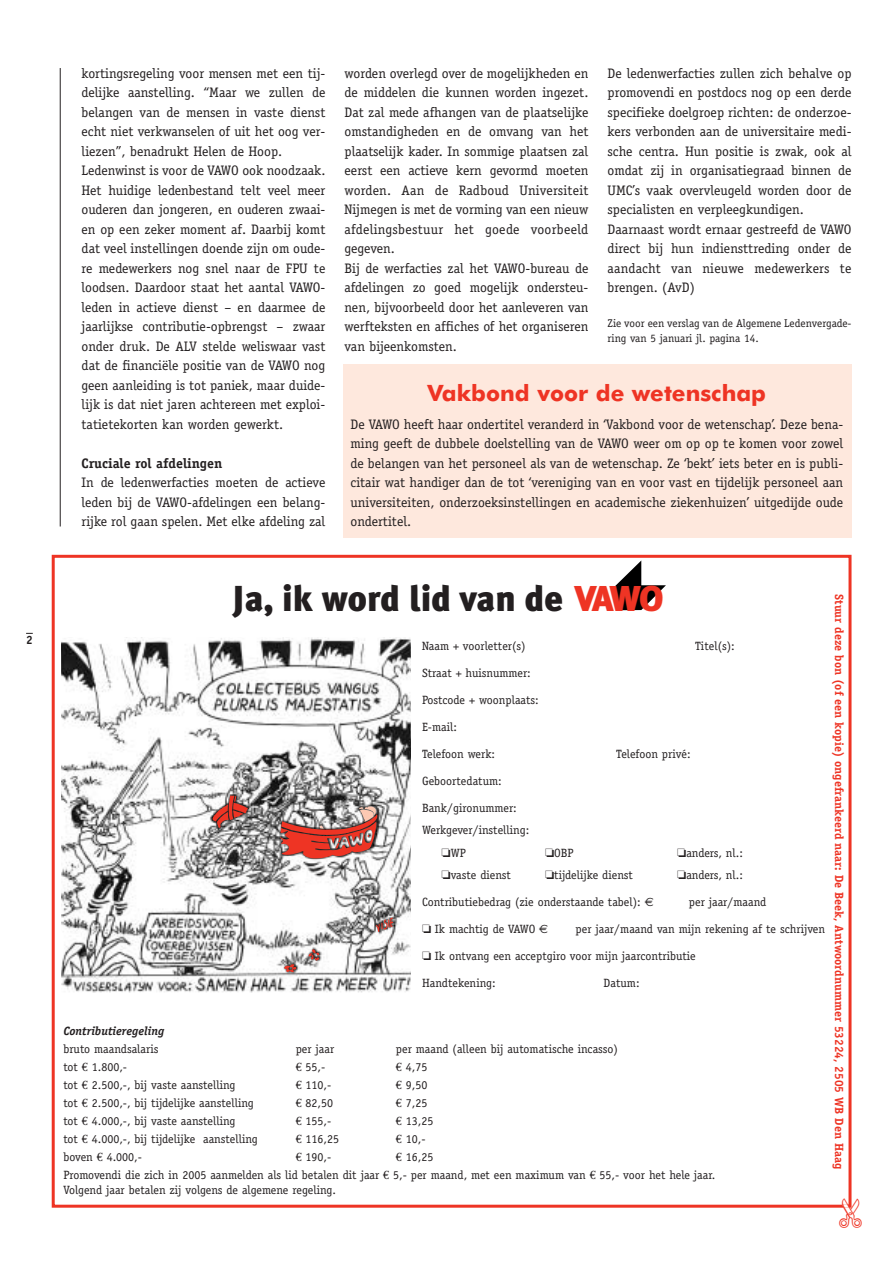
<style>
.page{position:relative;width:893px;height:1263px;background:#fff}
.page>*{position:absolute;margin:0;border:0;box-sizing:border-box;transform-origin:0 0}
.t1{font:900 36px "Meta Plus";color:#231f20}
.t2{font:700 22.5px "Futura BT";color:#ee3424}
.t3{font:13.8px/19.5px "Officina Serif";color:#231f20}
.t4{font:700 13.8px "Officina Serif";color:#231f20}
.t5{font:12px/18px "Officina Serif";color:#231f20}
.t6{font:700 12px "Officina Serif";color:#ee3424}
.t7{font:italic 700 12px "Officina Serif";color:#231f20}
.t8{font:12px "Officina Serif";letter-spacing:-.02em;color:#231f20}
.t9{font:700 12px "Officina Serif";color:#231f20}
.t10{font:11.25px/15px "Officina Serif";color:#231f20}
.s1{font-size:35.85px;color:#ee3424}
.s2{font-family:"Euro Sans"}
.s3{font-family:"Euro Serif"}
</style>
<div class="page">
<div style="left:343px;top:364px;width:508px;height:174px;background:#fee8dd"></div>
<div style="left:52px;top:555px;width:799px;height:653px;border:3px solid #ee3424"></div>
<svg style="left:612px;top:560px;width:54px;height:50px"></svg>
<img style="left:61px;top:638px;width:349px;height:355px">
<svg style="left:212px;top:796px;width:36px;height:32px"></svg>
<svg style="left:284px;top:964px;width:12px;height:8px"></svg>
<svg style="left:308px;top:949px;width:11px;height:11px"></svg>
<svg style="left:375px;top:917px;width:23px;height:20px"></svg>
<svg style="left:280px;top:807px;width:97px;height:51px;background:#bc716a"></svg>
<hr style="left:60px;top:68px;width:1px;height:459px;background:#231f20">
<svg style="left:839px;top:1198px;width:13px;height:10px"></svg>
<p class="t9" style="left:26px;top:635px;width:8px">2</p>
<p class="t3" style="left:81px;top:65px;width:245px">kortingsregeling voor mensen met een tij&shy;delijke aanstelling. “Maar we zullen de belangen van de mensen in vaste dienst echt niet verkwanselen of uit het oog ver&shy;liezen”, benadrukt Helen de Hoop.<br>Ledenwinst is voor de VAWO ook noodzaak.<br>Het huidige ledenbestand telt veel meer ouderen dan jongeren, en ouderen zwaai&shy;en op een zeker moment af. Daarbij komt dat veel instellingen doende zijn om oude&shy;re medewerkers nog snel naar de FPU te loodsen. Daardoor staat het aantal VAWO&shy;leden in actieve dienst – en daarmee de jaarlijkse contributie-opbrengst – zwaar onder druk. De ALV stelde weliswaar vast dat de financiële positie van de VAWO nog geen aanleiding is tot paniek, maar duide&shy;lijk is dat niet jaren achtereen met exploi&shy;tatietekorten kan worden gewerkt.</p>
<p class="t4" style="left:81px;top:458px;width:142px">Cruciale rol afdelingen</p>
<p class="t3" style="left:81px;top:474px;width:245px;text-align:justify">In de ledenwerfacties moeten de actieve leden bij de VAWO-afdelingen een belang&shy;rijke rol gaan spelen. Met elke afdeling zal</p>
<p class="t3" style="left:344px;top:65px;width:245px">worden overlegd over de mogelijkheden en de middelen die kunnen worden ingezet.<br>Dat zal mede afhangen van de plaatselijke omstandigheden en de omvang van het plaatselijk kader. In sommige plaatsen zal eerst een actieve kern gevormd moeten worden. Aan de Radboud Universiteit Nijmegen is met de vorming van een nieuw afdelingsbestuur het goede voorbeeld gegeven.<br>Bij de werfacties zal het VAWO-bureau de afdelingen zo goed mogelijk ondersteu&shy;nen, bijvoorbeeld door het aanleveren van werfteksten en affiches of het organiseren van bijeenkomsten.</p>
<p class="t3" style="left:607px;top:65px;width:245px">De ledenwerfacties zullen zich behalve op promovendi en postdocs nog op een derde specifieke doelgroep richten: de onderzoe&shy;kers verbonden aan de universitaire medi&shy;sche centra. Hun positie is zwak, ook al omdat zij in organisatiegraad binnen de UMC’s vaak overvleugeld worden door de specialisten en verpleegkundigen.<br>Daarnaast wordt ernaar gestreefd de VAWO direct bij hun indiensttreding onder de aandacht van nieuwe medewerkers te brengen. (AvD)</p>
<p class="t10" style="left:607px;top:317px;width:245px">Zie voor een verslag van de Algemene Ledenvergade&shy;ring van 5 januari jl. pagina 14.</p>
<h2 class="t2" style="left:427px;top:383px;width:340px">Vakbond voor de wetenschap</h2>
<p class="t3" style="left:350px;top:416px;width:494px;text-align:justify">De VAWO heeft haar ondertitel veranderd in ‘Vakbond voor de wetenschap’. Deze bena&shy;ming geeft de dubbele doelstelling van de VAWO weer om op op te komen voor zowel de belangen van het personeel als van de wetenschap. Ze ‘bekt’ iets beter en is publi&shy;citair wat handiger dan de tot ‘vereniging van en voor vast en tijdelijk personeel aan universiteiten, onderzoeksinstellingen en academische ziekenhuizen’ uitgedijde oude ondertitel.</p>
<h1 class="t1" style="left:232px;top:577px;width:432px">Ja, ik word lid van de <span class="s1">VAWO</span></h1>
<p class="t5" style="left:422px;top:638px;width:105px">Naam + voorletter(s)</p>
<p class="t5" style="left:695px;top:638px;width:41px">Titel(s):</p>
<p class="t5" style="left:422px;top:665px;width:110px">Straat + huisnummer:</p>
<p class="t5" style="left:422px;top:692px;width:118px">Postcode + woonplaats:</p>
<p class="t5" style="left:422px;top:719px;width:36px">E-mail:</p>
<p class="t5" style="left:422px;top:746px;width:75px">Telefoon werk:</p>
<p class="t5" style="left:616px;top:746px;width:76px">Telefoon privé:</p>
<p class="t5" style="left:422px;top:773px;width:81px">Geboortedatum:</p>
<p class="t5" style="left:422px;top:800px;width:96px">Bank/gironummer:</p>
<p class="t5" style="left:422px;top:822px;width:109px">Werkgever/instelling:</p>
<p class="t5" style="left:441px;top:845px;width:26px">❏WP</p>
<p class="t5" style="left:545px;top:845px;width:30px">❏OBP</p>
<p class="t5" style="left:677px;top:845px;width:67px">❏anders, nl.:</p>
<p class="t5" style="left:441px;top:867px;width:71px">❏vaste dienst</p>
<p class="t5" style="left:545px;top:867px;width:89px">❏tijdelijke dienst</p>
<p class="t5" style="left:677px;top:867px;width:67px">❏anders, nl.:</p>
<p class="t5" style="left:422px;top:894px;width:233px">Contributiebedrag (zie onderstaande tabel): <span class="s2">€</span></p>
<p class="t5" style="left:689px;top:894px;width:79px">per jaar/maand</p>
<p class="t8" style="left:422px;top:925px;width:128px">❏ Ik machtig de VAWO <span class="s2">€</span></p>
<p class="t5" style="left:575px;top:921px;width:251px">per jaar/maand van mijn rekening af te schrijven</p>
<p class="t5" style="left:422px;top:948px;width:275px">❏ Ik ontvang een acceptgiro voor mijn jaarcontributie</p>
<p class="t5" style="left:422px;top:975px;width:75px">Handtekening:</p>
<p class="t5" style="left:603px;top:975px;width:37px">Datum:</p>
<p class="t6" style="left:843px;top:594px;width:576px;rotate:90deg">Stuur deze bon (of een kopie) ongefrankeerd naar: De Beek, Antwoordnummer 53224, 2505 WB Den Haag</p>
<p class="t7" style="left:63px;top:1027px;width:102px">Contributieregeling</p>
<p class="t5" style="left:63px;top:1041px;width:97px">bruto maandsalaris</p>
<p class="t5" style="left:296px;top:1041px;width:40px">per jaar</p>
<p class="t5" style="left:396px;top:1041px;width:224px">per maand (alleen bij automatische incasso)</p>
<p class="t5" style="left:63px;top:1059px;width:65px">tot <span class="s3">€</span> 1.800,-</p>
<p class="t5" style="left:296px;top:1059px;width:31px"><span class="s3">€</span> 55,-</p>
<p class="t5" style="left:396px;top:1059px;width:33px"><span class="s3">€</span> 4,75</p>
<p class="t5" style="left:63px;top:1077px;width:174px">tot <span class="s3">€</span> 2.500,-, bij vaste aanstelling</p>
<p class="t5" style="left:296px;top:1077px;width:37px"><span class="s3">€</span> 110,-</p>
<p class="t5" style="left:396px;top:1077px;width:33px"><span class="s3">€</span> 9,50</p>
<p class="t5" style="left:63px;top:1095px;width:192px">tot <span class="s3">€</span> 2.500,-, bij tijdelijke aanstelling</p>
<p class="t5" style="left:296px;top:1095px;width:39px"><span class="s3">€</span> 82,50</p>
<p class="t5" style="left:396px;top:1095px;width:33px"><span class="s3">€</span> 7,25</p>
<p class="t5" style="left:63px;top:1113px;width:174px">tot <span class="s3">€</span> 4.000,-, bij vaste aanstelling</p>
<p class="t5" style="left:296px;top:1113px;width:37px"><span class="s3">€</span> 155,-</p>
<p class="t5" style="left:396px;top:1113px;width:39px"><span class="s3">€</span> 13,25</p>
<p class="t5" style="left:63px;top:1131px;width:196px">tot <span class="s3">€</span> 4.000,-, bij tijdelijke aanstelling</p>
<p class="t5" style="left:296px;top:1131px;width:45px"><span class="s3">€</span> 116,25</p>
<p class="t5" style="left:396px;top:1131px;width:31px"><span class="s3">€</span> 10,-</p>
<p class="t5" style="left:63px;top:1149px;width:80px">boven <span class="s3">€</span> 4.000,-</p>
<p class="t5" style="left:296px;top:1149px;width:37px"><span class="s3">€</span> 190,-</p>
<p class="t5" style="left:63px;top:1149px;width:653px;text-indent:332px"><span class="s3">€</span> 16,25<br>Promovendi die zich in 2005 aanmelden als lid betalen dit jaar <span class="s3">€</span> 5,- per maand, met een maximum van <span class="s3">€</span> 55,- voor het hele jaar.</p>
<p class="t5" style="left:63px;top:1182px;width:274px">Volgend jaar betalen zij volgens de algemene regeling.</p>
</div>
